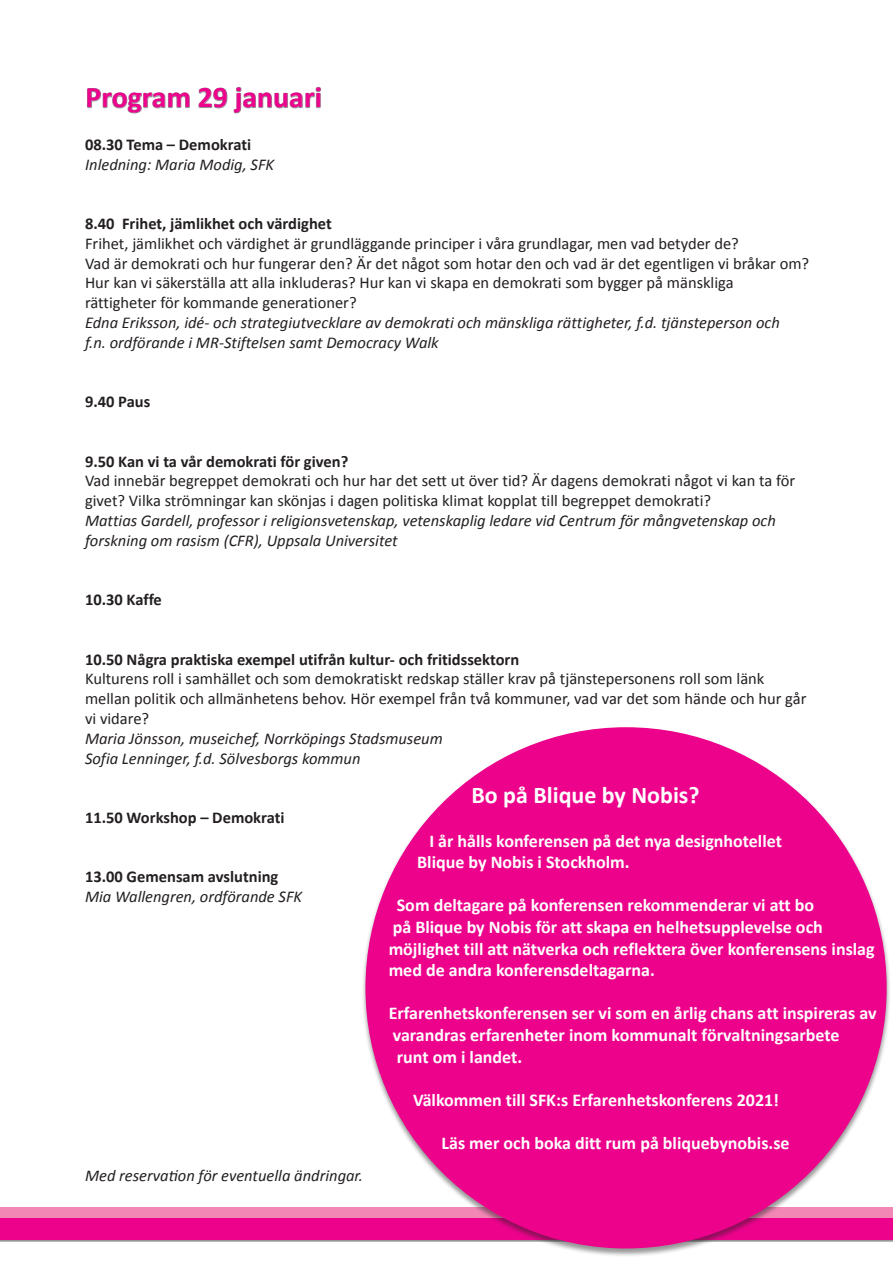
<style>
.page{position:relative;width:893px;height:1263px;background:#fff}
.page>*{position:absolute;margin:0;border:0;box-sizing:border-box;transform-origin:0 0}
.t1{font:700 29.85px "Calibri";color:#ed028c}
.t2{font:700 24px "Calibri";color:#fff}
.t3{font:700 18px/21.6px "Calibri";color:#fff}
.t4{font:16.5px/19.8px "Calibri";color:#231f20}
.t5{font:italic 16.5px/19.8px "Calibri";color:#231f20}
.t6{font:700 16.5px "Calibri";color:#231f20}
</style>
<div class="page">
<div style="left:0;top:1207px;width:893px;height:12px;background:#f287b6"></div>
<hr style="left:0;top:1239px;width:893px;height:3px;background:#939598">
<div style="left:0;top:1218px;width:893px;height:21px;background:#ed028c"></div>
<div style="left:361px;top:727px;width:530px;height:530px;background:#231f20;opacity:.47"></div>
<div style="left:366px;top:728px;width:520px;height:520px;background:#ed028c;border-radius:50%"></div>
<svg style="left:87px;top:88px;width:103px;height:26px"></svg>
<svg style="left:198px;top:87px;width:123px;height:27px"></svg>
<h1 class="t1" style="left:86px;top:78px;width:238px">Program 29 januari</h1>
<p class="t6" style="left:85px;top:134px;width:168px">08.30 Tema – Demokrati</p>
<p class="t5" style="left:85px;top:154px;width:191px">Inledning: Maria Modig, SFK</p>
<p class="t6" style="left:85px;top:213px;width:248px">8.40 Frihet, jämlikhet och värdighet</p>
<p class="t4" style="left:85px;top:233px;width:726px">Frihet, jämlikhet och värdighet är grundläggande principer i våra grundlagar, men vad betyder de?<br>Vad är demokrati och hur fungerar den? Är det något som hotar den och vad är det egentligen vi bråkar om?<br>Hur kan vi säkerställa att alla inkluderas? Hur kan vi skapa en demokrati som bygger på mänskliga rättigheter för kommande generationer?</p>
<p class="t5" style="left:85px;top:312px;width:696px">Edna Eriksson, idé- och strategiutvecklare av demokrati och mänskliga rättigheter, f.d. tjänsteperson och f.n. ordförande i MR-Stiftelsen samt Democracy Walk</p>
<p class="t6" style="left:85px;top:391px;width:67px">9.40 Paus</p>
<p class="t6" style="left:85px;top:450px;width:265px">9.50 Kan vi ta vår demokrati för given?</p>
<p class="t4" style="left:85px;top:471px;width:712px">Vad innebär begreppet demokrati och hur har det sett ut över tid? Är dagens demokrati något vi kan ta för givet? Vilka strömningar kan skönjas i dagen politiska klimat kopplat till begreppet demokrati?</p>
<p class="t5" style="left:85px;top:510px;width:692px">Mattias Gardell, professor i religionsvetenskap, vetenskaplig ledare vid Centrum för mångvetenskap och forskning om rasism (CFR), Uppsala Universitet</p>
<p class="t6" style="left:85px;top:589px;width:78px">10.30 Kaffe</p>
<p class="t6" style="left:85px;top:648px;width:436px">10.50 Några praktiska exempel utifrån kultur- och fritidssektorn</p>
<p class="t4" style="left:85px;top:669px;width:723px">Kulturens roll i samhället och som demokratiskt redskap ställer krav på tjänstepersonens roll som länk mellan politik och allmänhetens behov. Hör exempel från två kommuner, vad var det som hände och hur går vi vidare?</p>
<p class="t5" style="left:85px;top:728px;width:359px">Maria Jönsson, museichef, Norrköpings Stadsmuseum<br>Sofia Lenninger, f.d. Sölvesborgs kommun</p>
<p class="t6" style="left:85px;top:807px;width:201px">11.50 Workshop – Demokrati</p>
<p class="t6" style="left:85px;top:866px;width:195px">13.00 Gemensam avslutning</p>
<p class="t5" style="left:85px;top:886px;width:219px">Mia Wallengren, ordförande SFK</p>
<p class="t5" style="left:85px;top:1165px;width:280px">Med reservation för eventuella ändringar.</p>
<h2 class="t2" style="left:471px;top:780px;width:230px">Bo på Blique by Nobis?</h2>
<p class="t3" style="left:417px;top:830px;width:366px;text-indent:12px">I år hålls konferensen på det nya designhotellet<br>Blique by Nobis i Stockholm.</p>
<p class="t3" style="left:389px;top:895px;width:487px;text-indent:8px">Som deltagare på konferensen rekommenderar vi att bo<br>på Blique by Nobis för att skapa en helhetsupplevelse och möjlighet till att nätverka och reflektera över konferensens inslag med de andra konferensdeltagarna.</p>
<p class="t3" style="left:389px;top:1003px;width:489px">Erfarenhetskonferensen ser vi som en årlig chans att inspireras av varandras erfarenheter inom kommunalt förvaltningsarbete<br>runt om i landet.</p>
<p class="t3" style="left:413px;top:1089px;width:368px">Välkommen till SFK:s Erfarenhetskonferens 2021!</p>
<p class="t3" style="left:442px;top:1132px;width:350px">Läs mer och boka ditt rum på bliquebynobis.se</p>
</div>
